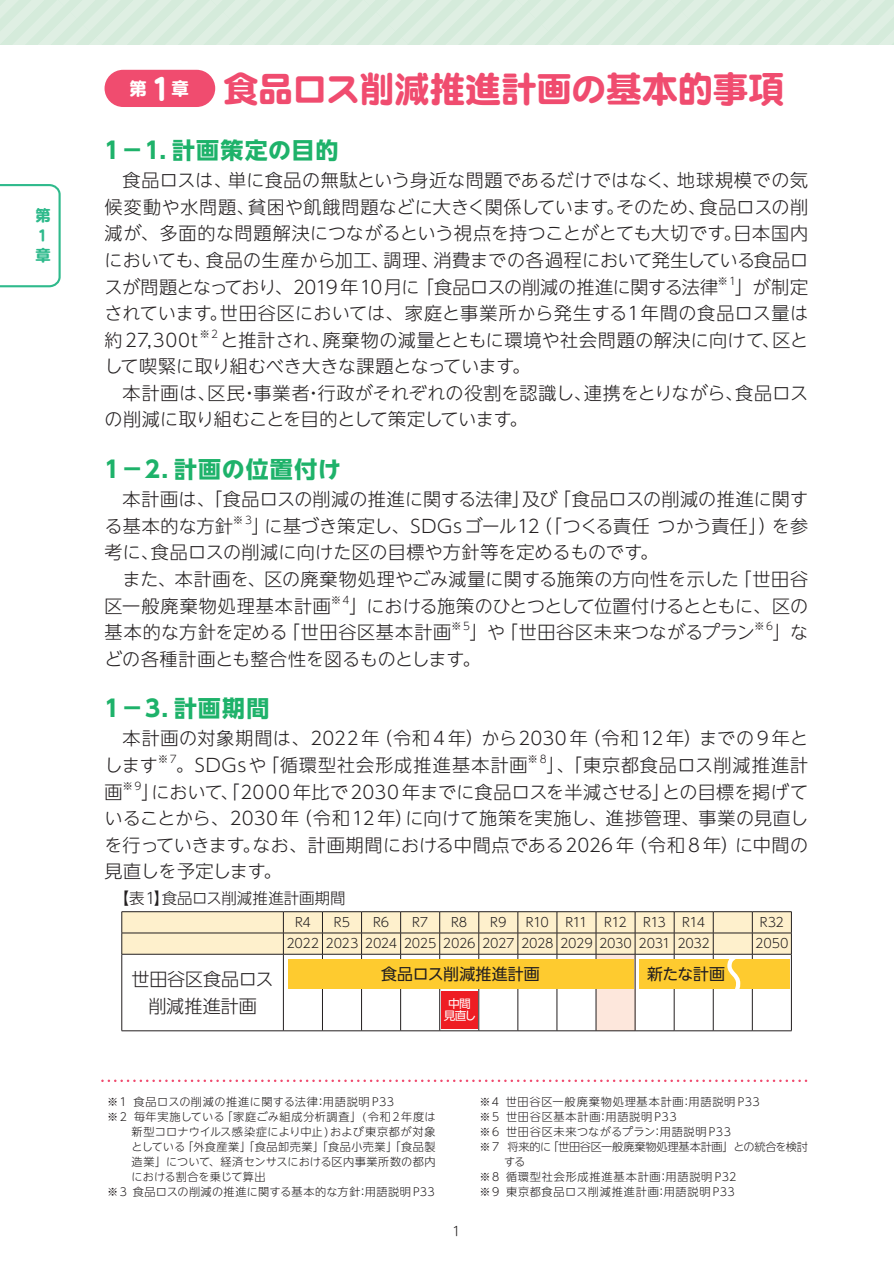
<style>
.page{position:relative;width:894px;height:1264px;background:#fff}
.page>*{position:absolute;margin:0;border:0;box-sizing:border-box;transform-origin:0 0}
.t1{font:36.15px "DF Maru Gothic SB MP RKSJ H";letter-spacing:-.03em;color:#f04c6f}
.t2{font:700 22.95px "UD Shin Go NT Pr 6";letter-spacing:.04em;color:#1eb26a}
.t3{font:300 18px/26.5px "UD Shin Go NT Pr 6";letter-spacing:.005em;color:#231f20}
.t4{font:300 18px/26.5px "UD Shin Go NT Pr 6";letter-spacing:.035em;color:#231f20}
.t5{font:300 18px "UD Shin Go NT Pr 6";letter-spacing:.06em;color:#231f20}
.t6{font:300 18px "UD Shin Go NT Pr 6";letter-spacing:.045em;color:#231f20}
.t7{font:15.9px "UD Shin Go NT Pr 6";color:#231f20}
.t8{font:15.9px/20px "DF Maru Gothic SB MP RKSJ H";color:#2fba8c}
.t9{font:300 15.45px "UD Shin Go NT Pr 6";letter-spacing:.005em;color:#231f20}
.t10{font:300 12.75px "UD Shin Go NT Pr 6";letter-spacing:-.03em;color:#231f20}
.t11{font:300 12.75px "UD Shin M Go Pr 6";color:#231f20}
.t12{font:11.7px/12.8px "UD Shin Go NT Pr 6";color:#fff;text-align:center}
.t13{font:300 11.1px "UD Shin Go NT Pr 6";letter-spacing:.04em;color:#231f20}
.t14{font:300 11.1px "UD Shin Go NT Pr 6";letter-spacing:.02em;color:#231f20}
.t15{font:300 11.1px "UD Shin Go NT Pr 6";letter-spacing:.065em;color:#231f20}
.t16{font:300 11.1px "UD Shin Go NT Pr 6";letter-spacing:-.015em;color:#231f20}
.t17{font:300 11.1px "UD Shin Go NT Pr 6";letter-spacing:.01em;color:#231f20}
.t18{font:300 11.1px "UD Shin Go NT Pr 6";letter-spacing:.07em;color:#231f20}
.t19{font:300 11.1px "UD Shin Go NT Pr 6";letter-spacing:.06em;color:#231f20}
.t20{font:300 11.1px "UD Shin Go NT Pr 6";letter-spacing:.005em;color:#231f20}
.t21{font:300 10.5px "UD Shin Go NT Pr 6";color:#231f20}
.s1{font-size:31.65px;color:#fff}
</style>
<div class="page">
<svg style="left:0;top:184px;width:61px;height:103px"></svg>
<div style="left:0;top:0;width:892px;height:44px;background:#d9eddf"></div>
<hr style="left:892px;top:0;width:1px;height:44px;background:#bfbfbf">
<div style="left:104px;top:70px;width:111px;height:37px;background:#f04c6f;border-radius:19px"></div>
<div style="left:595px;top:954px;width:40px;height:76px;background:#fde7dc"></div>
<hr style="left:121px;top:954px;width:1px;height:76px;background:#231f20">
<hr style="left:283px;top:954px;width:1px;height:76px;background:#231f20">
<hr style="left:322px;top:954px;width:1px;height:76px;background:#231f20">
<hr style="left:361px;top:954px;width:1px;height:76px;background:#231f20">
<hr style="left:400px;top:954px;width:1px;height:76px;background:#231f20">
<hr style="left:439px;top:954px;width:1px;height:76px;background:#231f20">
<hr style="left:478px;top:954px;width:1px;height:76px;background:#231f20">
<hr style="left:517px;top:954px;width:1px;height:76px;background:#231f20">
<hr style="left:556px;top:954px;width:1px;height:76px;background:#231f20">
<hr style="left:595px;top:954px;width:1px;height:76px;background:#231f20">
<hr style="left:634px;top:954px;width:1px;height:76px;background:#231f20">
<hr style="left:673px;top:954px;width:1px;height:76px;background:#231f20">
<hr style="left:712px;top:954px;width:1px;height:76px;background:#231f20">
<hr style="left:751px;top:954px;width:1px;height:76px;background:#231f20">
<hr style="left:790px;top:954px;width:1px;height:76px;background:#231f20">
<hr style="left:121px;top:1030px;width:162px;height:1px;background:#231f20">
<hr style="left:283px;top:1030px;width:39px;height:1px;background:#231f20">
<hr style="left:322px;top:1030px;width:39px;height:1px;background:#231f20">
<hr style="left:361px;top:1030px;width:39px;height:1px;background:#231f20">
<hr style="left:400px;top:1030px;width:39px;height:1px;background:#231f20">
<hr style="left:439px;top:1030px;width:39px;height:1px;background:#231f20">
<hr style="left:478px;top:1030px;width:39px;height:1px;background:#231f20">
<hr style="left:517px;top:1030px;width:39px;height:1px;background:#231f20">
<hr style="left:556px;top:1030px;width:39px;height:1px;background:#231f20">
<hr style="left:595px;top:1030px;width:40px;height:1px;background:#231f20">
<hr style="left:635px;top:1030px;width:39px;height:1px;background:#231f20">
<hr style="left:674px;top:1030px;width:39px;height:1px;background:#231f20">
<hr style="left:713px;top:1030px;width:39px;height:1px;background:#231f20">
<hr style="left:752px;top:1030px;width:39px;height:1px;background:#231f20">
<svg style="left:121px;top:911px;width:670px;height:87px"></svg>
<div style="left:441px;top:991px;width:36px;height:37px;background:#ee1d23"></div>
<svg style="left:101px;top:1079px;width:706px;height:3px"></svg>
<p class="t8" style="left:35px;top:205px;width:17px">第<br>1章</p>
<h1 class="t1" style="left:129px;top:71px;width:656px"><sup>第</sup><span class="s1">1</span><sup>章</sup> 食品ロス削減推進計画の基本的事項</h1>
<p class="t2" style="left:105px;top:132px;width:235px">1－1．計画策定の目的</p>
<p class="t3" style="left:105px;top:166px;width:704px;text-align:justify;text-indent:18px">食品ロスは、単に食品の無駄という身近な問題であるだけではなく、地球規模での気候変動や水問題、貧困や飢餓問題などに大きく関係しています。そのため、食品ロスの削減が、多面的な問題解決につながるという視点を持つことがとても大切です。日本国内においても、食品の生産から加工、調理、消費までの各過程において発生している食品ロスが問題となっており、2019 年10月に「食品ロスの削減の推進に関する法律</p>
<p class="t21" style="left:717px;top:272px;width:20px">※1</p>
<p class="t3" style="left:105px;top:273px;width:704px;text-align:justify;text-indent:630px">」が制定されています。世田谷区においては、家庭と事業所から発生する1年間の食品ロス量は約27,300t</p>
<p class="t21" style="left:199px;top:325px;width:20px">※2</p>
<p class="t3" style="left:105px;top:326px;width:704px;text-indent:116px">と推計され、廃棄物の減量とともに環境や社会問題の解決に向けて、区として喫緊に取り組むべき大きな課題となっています。</p>
<p class="t3" style="left:105px;top:379px;width:704px;text-indent:18px">本計画は、区民・事業者・行政がそれぞれの役割を認識し、連携をとりながら、食品ロスの削減に取り組むことを目的として策定しています。</p>
<p class="t2" style="left:105px;top:450px;width:237px">1－2．計画の位置付け</p>
<p class="t3" style="left:105px;top:485px;width:704px;text-indent:18px">本計画は、「食品ロスの削減の推進に関する法律」及び「食品ロスの削減の推進に関する基本的な方針</p>
<p class="t21" style="left:233px;top:511px;width:21px">※3</p>
<p class="t3" style="left:105px;top:512px;width:704px;text-indent:147px">」に基づき策定し、SDGsゴール12（「つくる責任つかう責任」）を参考に、食品ロスの削減に向けた区の目標や方針等を定めるものです。</p>
<p class="t4" style="left:105px;top:565px;width:704px;text-indent:18px">また、本計画を、区の廃棄物処理やごみ減量に関する施策の方向性を示した「世田谷区一般廃棄物処理基本計画</p>
<p class="t21" style="left:331px;top:591px;width:20px">※4</p>
<p class="t3" style="left:105px;top:592px;width:704px;text-indent:245px">」における施策のひとつとして位置付けるとともに、区の基本的な方針を定める「世田谷区基本計画</p>
<p class="t21" style="left:451px;top:618px;width:21px">※5</p>
<p class="t3" style="left:470px;top:618px;width:286px">」や「世田谷区未来つながるプラン</p>
<p class="t21" style="left:753px;top:618px;width:21px">※6</p>
<p class="t3" style="left:772px;top:618px;width:37px">」な</p>
<p class="t3" style="left:105px;top:645px;width:377px">どの各種計画とも整合性を図るものとします。</p>
<p class="t2" style="left:105px;top:689px;width:166px">1－3．計画期間</p>
<p class="t4" style="left:105px;top:724px;width:704px;text-indent:18px">本計画の対象期間は、2022年（令和4 年）から2030 年（令和12年）までの9 年とします</p>
<p class="t21" style="left:158px;top:750px;width:21px">※7</p>
<p class="t5" style="left:176px;top:750px;width:353px">。SDGsや「循環型社会形成推進基本計画</p>
<p class="t21" style="left:527px;top:750px;width:20px">※8</p>
<p class="t6" style="left:546px;top:750px;width:263px">」、「東京都食品ロス削減推進計</p>
<p class="t3" style="left:105px;top:778px;width:20px">画</p>
<p class="t21" style="left:123px;top:777px;width:20px">※9</p>
<p class="t3" style="left:105px;top:778px;width:704px;text-align:justify;text-indent:37px">」において、「2000 年比で2030 年までに食品ロスを半減させる」との目標を掲げていることから、2030 年（令和12年）に向けて施策を実施し、進捗管理、事業の見直しを行っていきます。なお、計画期間における中間点である2026 年（令和 8 年）に中間の見直しを予定します。</p>
<p class="t9" style="left:114px;top:886px;width:233px">【表1】食品ロス削減推進計画期間</p>
<p class="t10" style="left:295px;top:912px;width:17px">R4</p>
<p class="t10" style="left:334px;top:912px;width:18px">R5</p>
<p class="t10" style="left:373px;top:912px;width:18px">R6</p>
<p class="t10" style="left:412px;top:912px;width:18px">R7</p>
<p class="t10" style="left:451px;top:912px;width:18px">R8</p>
<p class="t10" style="left:490px;top:912px;width:18px">R9</p>
<p class="t10" style="left:525px;top:912px;width:25px">R10</p>
<p class="t10" style="left:565px;top:912px;width:24px">R11</p>
<p class="t10" style="left:604px;top:912px;width:24px">R12</p>
<p class="t10" style="left:643px;top:912px;width:24px">R13</p>
<p class="t10" style="left:682px;top:912px;width:24px">R14</p>
<p class="t10" style="left:759px;top:912px;width:26px">R32</p>
<p class="t10" style="left:286px;top:933px;width:425px">2022 2023 2024 2025 2026 2027 2028 2029 2030 2031 2032</p>
<p class="t10" style="left:755px;top:933px;width:35px">2050</p>
<p class="t3" style="left:131px;top:965px;width:143px;text-align:center">世田谷区食品ロス削減推進計画</p>
<p class="t7" style="left:381px;top:960px;width:160px">食品ロス削減推進計画</p>
<p class="t7" style="left:647px;top:960px;width:79px">新たな計画</p>
<p class="t12" style="left:443px;top:996px;width:34px">中間見直し</p>
<p class="t13" style="left:107px;top:1093px;width:288px">※1 食品ロスの削減の推進に関する法律：用語説明 P33</p>
<p class="t13" style="left:107px;top:1108px;width:330px">※２毎年実施している「家庭ごみ組成分析調査」(令和２年度は</p>
<p class="t14" style="left:132px;top:1123px;width:305px">新型コロナウイルス感染症により中止)および東京都が対象</p>
<p class="t13" style="left:132px;top:1137px;width:305px">としている「外食産業」「食品卸売業」「食品小売業」「食品製</p>
<p class="t17" style="left:132px;top:1152px;width:305px">造業」について、経済センサスにおける区内事業所数の都内</p>
<p class="t20" style="left:132px;top:1167px;width:135px">における割合を乗じて算出</p>
<p class="t14" style="left:107px;top:1182px;width:329px">※３食品ロスの削減の推進に関する基本的な方針：用語説明 P33</p>
<p class="t11" style="left:452px;top:1220px;width:10px">1</p>
<p class="t15" style="left:479px;top:1093px;width:281px">※４世田谷区一般廃棄物処理基本計画：用語説明 P33</p>
<p class="t15" style="left:479px;top:1108px;width:198px">※５世田谷区基本計画：用語説明 P33</p>
<p class="t13" style="left:479px;top:1122px;width:253px">※６世田谷区未来つながるプラン：用語説明 P33</p>
<p class="t16" style="left:479px;top:1137px;width:330px">※７将来的に「世田谷区一般廃棄物処理基本計画」との統合を検討</p>
<p class="t13" style="left:504px;top:1152px;width:23px">する</p>
<p class="t18" style="left:479px;top:1167px;width:258px">※８循環型社会形成推進基本計画：用語説明 P32</p>
<p class="t19" style="left:479px;top:1182px;width:257px">※９東京都食品ロス削減推進計画：用語説明 P33</p>
</div>
